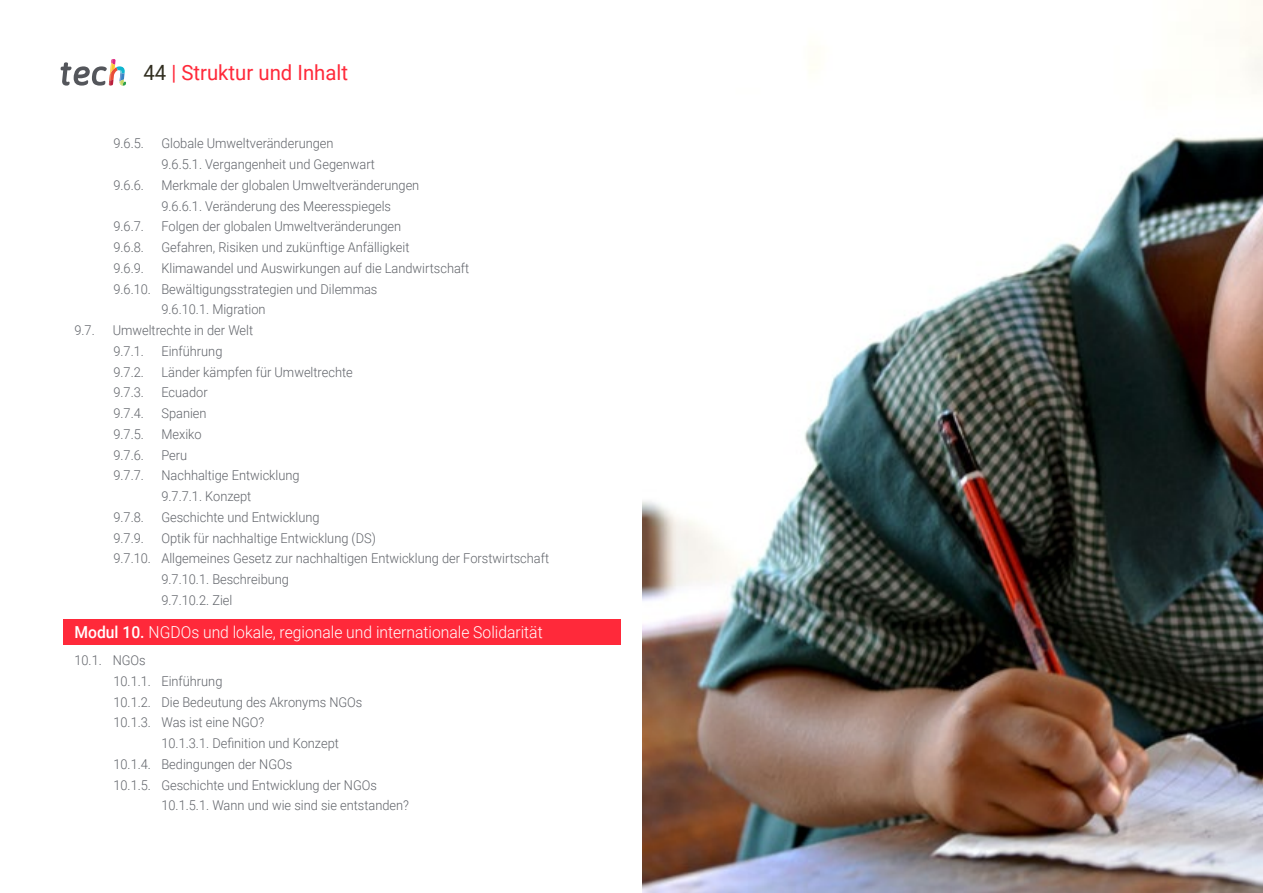
<style>
.page{position:relative;width:1263px;height:893px;background:#fff}
.page>*{position:absolute;margin:0;border:0;box-sizing:border-box;transform-origin:0 0}
.t1{font:21px "Roboto";color:#ff293a}
.t2{font:300 16.5px "Roboto";color:#fff;scale:.95 1}
.t3{font:300 13.5px/20.7px "Roboto";color:#61646a;scale:.95 1}
.s1{color:#312e20}
.s2{font-weight:500}
</style>
<div class="page">
<svg style="left:61px;top:59px;width:65px;height:27px"></svg>
<div style="left:63px;top:619px;width:558px;height:25px;background:#ff293a"></div>
<img style="left:642px;top:0;width:621px;height:893px">
<h1 class="t1" style="left:144px;top:57px;width:206px"><span class="s1">44</span> | Struktur und Inhalt</h1>
<p class="t3" style="left:113px;top:133px;width:34px">9.6.5.</p>
<p class="t3" style="left:161px;top:133px;width:226px">Globale Umweltveränderungen<br>9.6.5.1. Vergangenheit und Gegenwart</p>
<p class="t3" style="left:113px;top:174px;width:34px">9.6.6.</p>
<p class="t3" style="left:161px;top:174px;width:273px">Merkmale der globalen Umweltveränderungen<br>9.6.6.1. Veränderung des Meeresspiegels</p>
<p class="t3" style="left:113px;top:216px;width:34px">9.6.7.</p>
<p class="t3" style="left:161px;top:216px;width:254px">Folgen der globalen Umweltveränderungen</p>
<p class="t3" style="left:113px;top:236px;width:34px">9.6.8.</p>
<p class="t3" style="left:161px;top:236px;width:263px">Gefahren, Risiken und zukünftige Anfälligkeit</p>
<p class="t3" style="left:113px;top:257px;width:34px">9.6.9.</p>
<p class="t3" style="left:161px;top:257px;width:326px">Klimawandel und Auswirkungen auf die Landwirtschaft</p>
<p class="t3" style="left:113px;top:278px;width:279px">9.6.10. Bewältigungsstrategien und Dilemmas</p>
<p class="t3" style="left:161px;top:299px;width:111px">9.6.10.1. Migration</p>
<p class="t3" style="left:74px;top:319px;width:23px">9.7.</p>
<p class="t3" style="left:113px;top:319px;width:149px">Umweltrechte in der Welt<br>9.7.1.</p>
<p class="t3" style="left:161px;top:340px;width:66px">Einführung</p>
<p class="t3" style="left:113px;top:361px;width:34px">9.7.2.</p>
<p class="t3" style="left:161px;top:361px;width:203px">Länder kämpfen für Umweltrechte</p>
<p class="t3" style="left:113px;top:382px;width:34px">9.7.3.</p>
<p class="t3" style="left:161px;top:382px;width:50px">Ecuador</p>
<p class="t3" style="left:113px;top:402px;width:34px">9.7.4.</p>
<p class="t3" style="left:161px;top:402px;width:49px">Spanien</p>
<p class="t3" style="left:113px;top:423px;width:34px">9.7.5.</p>
<p class="t3" style="left:161px;top:423px;width:44px">Mexiko</p>
<p class="t3" style="left:113px;top:444px;width:34px">9.7.6.</p>
<p class="t3" style="left:161px;top:444px;width:29px">Peru</p>
<p class="t3" style="left:113px;top:465px;width:34px">9.7.7.</p>
<p class="t3" style="left:161px;top:465px;width:147px">Nachhaltige Entwicklung<br>9.7.7.1. Konzept</p>
<p class="t3" style="left:113px;top:506px;width:34px">9.7.8.</p>
<p class="t3" style="left:161px;top:506px;width:168px">Geschichte und Entwicklung</p>
<p class="t3" style="left:113px;top:527px;width:34px">9.7.9.</p>
<p class="t3" style="left:161px;top:527px;width:227px">Optik für nachhaltige Entwicklung (DS)</p>
<p class="t3" style="left:113px;top:548px;width:460px">9.7.10. Allgemeines Gesetz zur nachhaltigen Entwicklung der Forstwirtschaft</p>
<p class="t3" style="left:161px;top:568px;width:136px">9.7.10.1. Beschreibung</p>
<p class="t3" style="left:161px;top:589px;width:76px">9.7.10.2. Ziel</p>
<p class="t2" style="left:74px;top:620px;width:494px"><span class="s2">Modul 10.</span> NGDOs und lokale, regionale und internationale Solidarität</p>
<p class="t3" style="left:74px;top:649px;width:77px">10.1. NGOs</p>
<p class="t3" style="left:113px;top:670px;width:116px">10.1.1. Einführung</p>
<p class="t3" style="left:113px;top:691px;width:264px">10.1.2. Die Bedeutung des Akronyms NGOs</p>
<p class="t3" style="left:113px;top:712px;width:160px">10.1.3. Was ist eine NGO?</p>
<p class="t3" style="left:161px;top:732px;width:188px">10.1.3.1. Definition und Konzept</p>
<p class="t3" style="left:113px;top:753px;width:190px">10.1.4. Bedingungen der NGOs</p>
<p class="t3" style="left:113px;top:774px;width:279px">10.1.5. Geschichte und Entwicklung der NGOs</p>
<p class="t3" style="left:161px;top:795px;width:262px">10.1.5.1. Wann und wie sind sie entstanden?</p>
</div>
